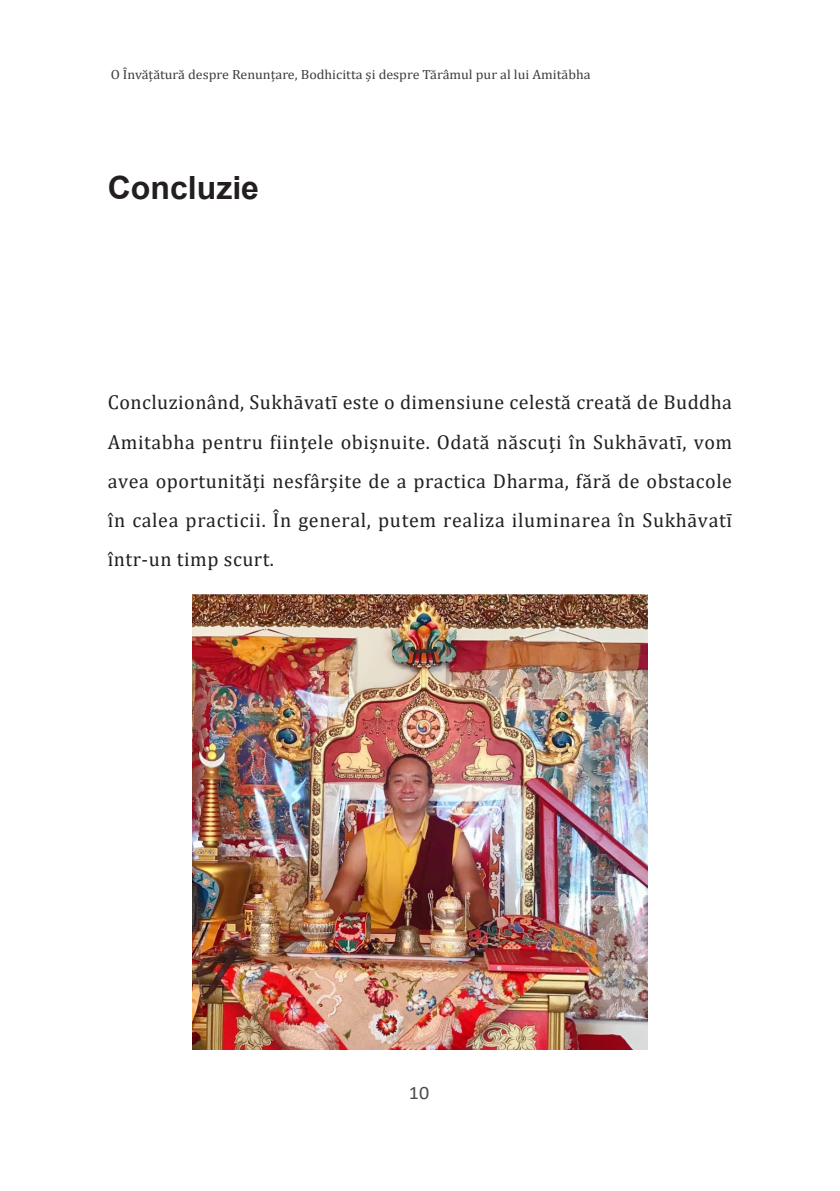
<style>
.page{position:relative;width:840px;height:1191px;background:#fff}
.page>*{position:absolute;margin:0;border:0;box-sizing:border-box;transform-origin:0 0}
.英文标题{font:700 32px "Arial";color:#231f20}
.英文{font:20.2px/39.2px "Cambria";letter-spacing:.03em;color:#231f20;text-align:justify}
.t1{font:19px "Calibri";color:#4b4c4d;scale:1.05 1}
.t2{font:13.4px "Cambria";color:#3e3e3f;scale:1.05 1}
</style>
<div class="page">
<img style="left:192px;top:594px;width:455px;height:455px">
<p class="t2" style="left:111px;top:67px;width:458px">O Învățătură despre Renunțare, Bodhicitta și despre Tărâmul pur al lui Amitābha</p>
<p class="英文标题" style="left:108px;top:165px;width:153px">Concluzie</p>
<p class="英文" style="left:108px;top:383px;width:625px">Concluzionând, Sukhāvatī este o dimensiune celestă creată de Buddha Amitabha pentru ființele obișnuite. Odată născuți în Sukhāvatī, vom avea oportunități nesfârșite de a practica Dharma, fără de obstacole în calea practicii. În general, putem realiza iluminarea în Sukhāvatī într-un timp scurt.</p>
<p class="t1" style="left:408px;top:1079px;width:21px">10</p>
</div>
